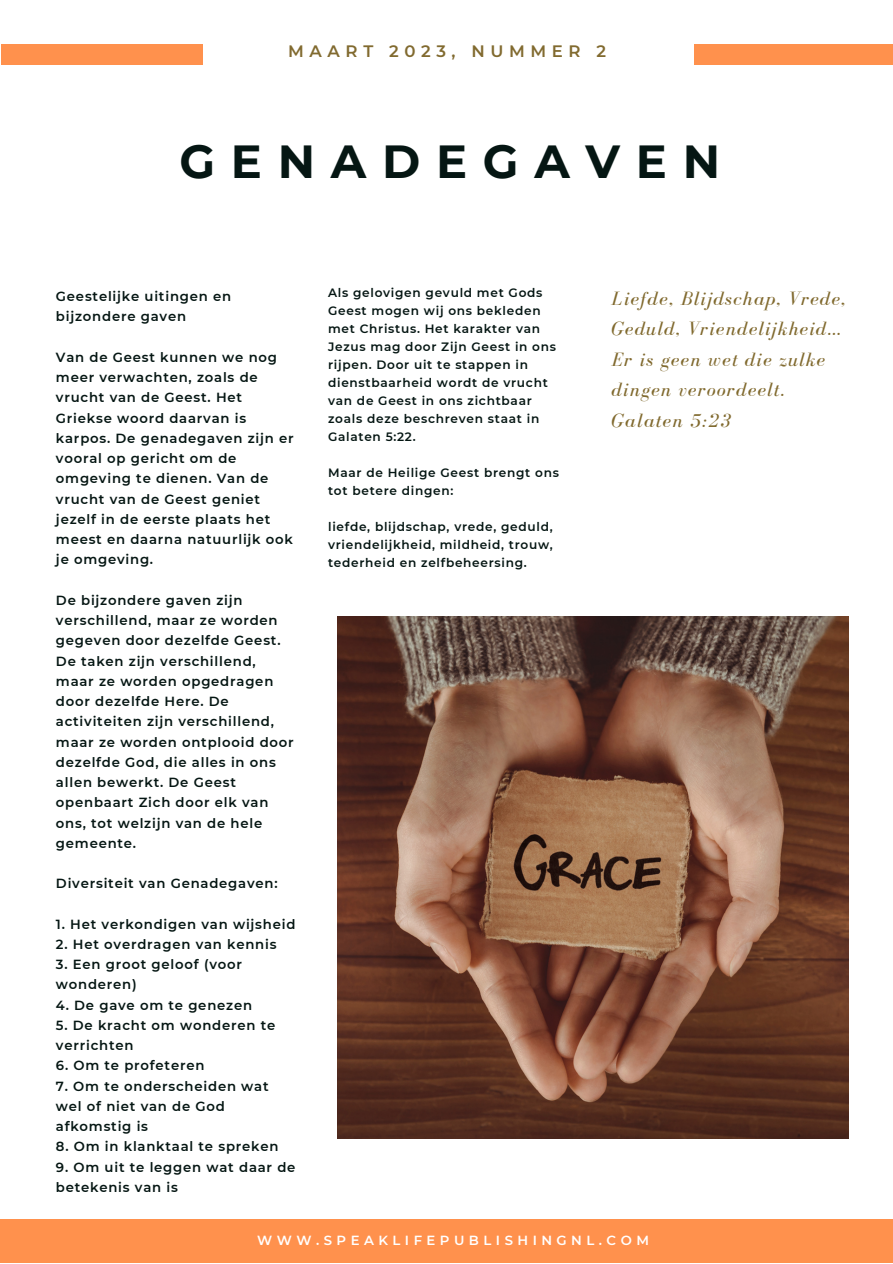
<style>
.page{position:relative;width:893px;height:1264px;background:#fff}
.page>*{position:absolute;margin:0;border:0;box-sizing:border-box;transform-origin:0 0}
.t1{font:700 46.35px "Montserrat";letter-spacing:.34em;color:#051613}
.t2{font:italic 19.8px/30.3px "Bodoni FLF";letter-spacing:.06em;color:#816a2f}
.t3{font:600 16.5px "Montserrat";letter-spacing:.34em;color:#816a2f}
.t4{font:600 13.2px/20.2px "Montserrat";letter-spacing:.06em;color:#051613}
.t5{font:600 13.2px "Montserrat";letter-spacing:.34em;color:#fff}
.t6{font:600 12.15px/18px "Montserrat";letter-spacing:.06em;color:#051613}
</style>
<div class="page">
<div style="left:0;top:1219px;width:892px;height:43px;background:#ff914d"></div>
<img style="left:337px;top:617px;width:511px;height:521px">
<div style="left:1px;top:44px;width:202px;height:21px;background:#ff914d"></div>
<div style="left:693px;top:44px;width:199px;height:21px;background:#ff914d"></div>
<p class="t3" style="left:288px;top:41px;width:319px">MAART 2023, NUMMER 2</p>
<h1 class="t1" style="left:179px;top:133px;width:542px">GENADEGAVEN</h1>
<p class="t4" style="left:56px;top:286px;width:177px">Geestelijke uitingen en bijzondere gaven</p>
<p class="t4" style="left:56px;top:347px;width:239px">Van de Geest kunnen we nog meer verwachten, zoals de vrucht van de Geest. Het<br>Griekse woord daarvan is karpos. De genadegaven zijn er vooral op gericht om de omgeving te dienen. Van de vrucht van de Geest geniet jezelf in de eerste plaats het meest en daarna natuurlijk ook je omgeving.</p>
<p class="t4" style="left:56px;top:590px;width:239px">De bijzondere gaven zijn verschillend, maar ze worden gegeven door dezelfde Geest.<br>De taken zijn verschillend, maar ze worden opgedragen door dezelfde Here. De activiteiten zijn verschillend, maar ze worden ontplooid door dezelfde God, die alles in ons allen bewerkt. De Geest openbaart Zich door elk van ons, tot welzijn van de hele gemeente.</p>
<p class="t4" style="left:56px;top:873px;width:223px">Diversiteit van Genadegaven:</p>
<p class="t4" style="left:56px;top:913px;width:241px">1. Het verkondigen van wijsheid</p>
<p class="t4" style="left:56px;top:934px;width:222px">2. Het overdragen van kennis</p>
<p class="t4" style="left:56px;top:954px;width:187px">3. Een groot geloof (voor wonderen)</p>
<p class="t4" style="left:56px;top:994px;width:198px">4. De gave om te genezen</p>
<p class="t4" style="left:56px;top:1015px;width:221px">5. De kracht om wonderen te verrichten</p>
<p class="t4" style="left:56px;top:1055px;width:150px">6. Om te profeteren</p>
<p class="t4" style="left:56px;top:1075px;width:214px">7. Om te onderscheiden wat wel of niet van de God afkomstig is</p>
<p class="t4" style="left:56px;top:1136px;width:224px">8. Om in klanktaal te spreken</p>
<p class="t4" style="left:56px;top:1156px;width:241px">9. Om uit te leggen wat daar de betekenis van is</p>
<p class="t6" style="left:328px;top:284px;width:229px">Als gelovigen gevuld met Gods<br>Geest mogen wij ons bekleden met Christus. Het karakter van<br>Jezus mag door Zijn Geest in ons rijpen. Door uit te stappen in dienstbaarheid wordt de vrucht van de Geest in ons zichtbaar zoals deze beschreven staat in<br>Galaten 5:22.</p>
<p class="t6" style="left:328px;top:464px;width:232px">Maar de Heilige Geest brengt ons tot betere dingen:</p>
<p class="t6" style="left:328px;top:518px;width:226px;text-align:justify">liefde, blijdschap, vrede, geduld, vriendelijkheid, mildheid, trouw, tederheid en zelfbeheersing.</p>
<h2 class="t2" style="left:611px;top:283px;width:235px">Liefde, Blijdschap, Vrede,<br>Geduld, Vriendelijkheid...<br>Er is geen wet die zulke dingen veroordeelt.<br>Galaten 5:23</h2>
<p class="t5" style="left:257px;top:1232px;width:393px">WWW.SPEAKLIFEPUBLISHINGNL.COM</p>
</div>
